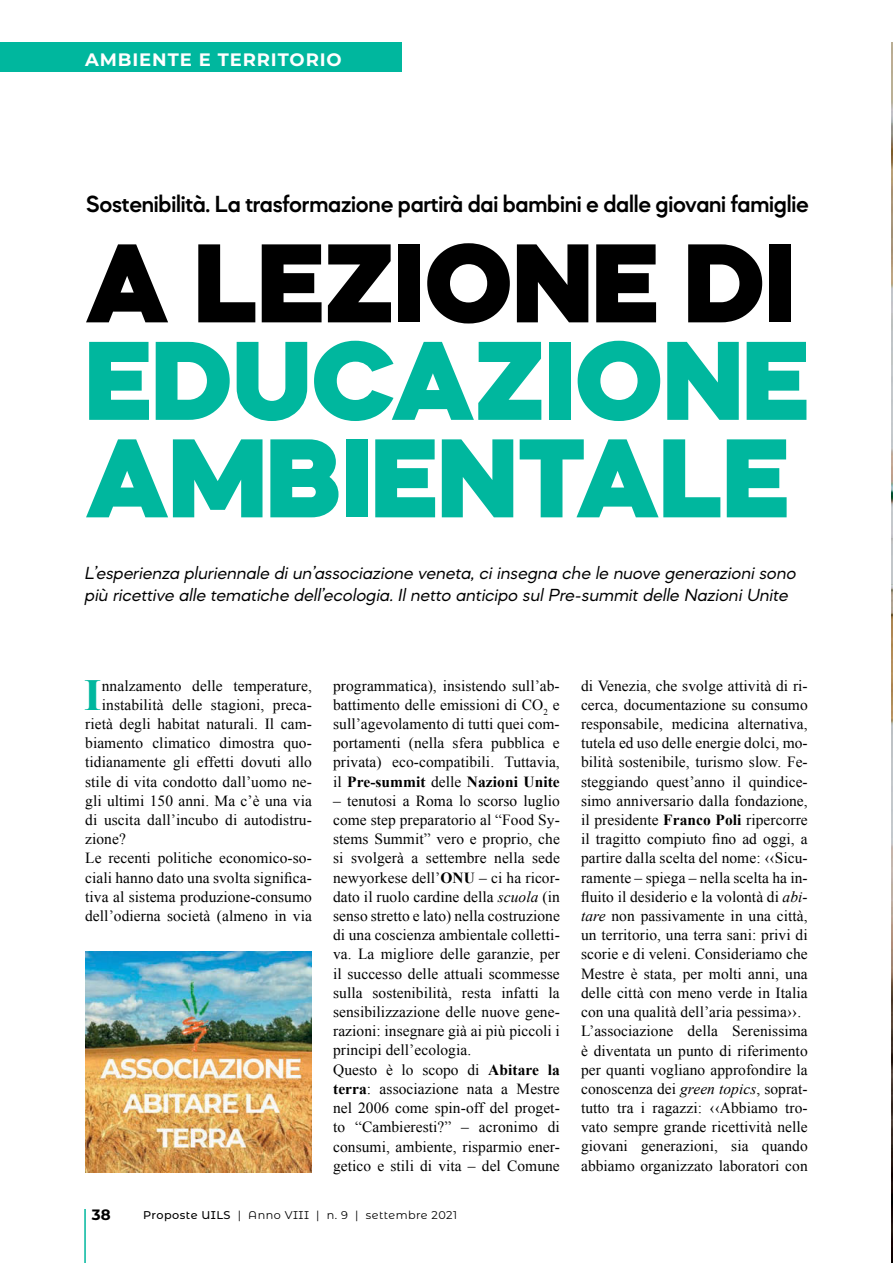
<style>
.page{position:relative;width:893px;height:1263px;background:#fff}
.page>*{position:absolute;margin:0;border:0;box-sizing:border-box;transform-origin:0 0}
.t1{font:900 115.5px/97.5px "Mazzard M";letter-spacing:.01em;color:#00b79e}
.t2{font:900 115.5px "Mazzard M";letter-spacing:.01em;color:#000}
.t3{font:700 44.4px "Times New Roman";color:#00b79e}
.t4{font:600 24px "Mazzard M";letter-spacing:-.01em;color:#000}
.t5{font:italic 18px/21.6px "Mazzard M";color:#000}
.t6{font:700 18px "Montserrat";letter-spacing:.05em;color:#fff}
.t7{font:15.45px/19.2px "Times New Roman";letter-spacing:.005em;color:#000}
.t8{font:700 15px "Montserrat Alternates";color:#000}
.t9{font:11.25px "Montserrat Alternates";letter-spacing:.04em;color:#000}
.s1{font-weight:700}
.s2{font-style:italic}
.s3{font-weight:500}
</style>
<div class="page">
<hr style="left:84px;top:1209px;width:2px;height:54px;background:#00b79e">
<div style="left:0;top:43px;width:402px;height:29px;background:#00b79e"></div>
<img style="left:892px;top:43px;width:1px;height:1220px">
<img style="left:85px;top:951px;width:227px;height:222px">
<p class="t6" style="left:85px;top:47px;width:258px">AMBIENTE E TERRITORIO</p>
<h3 class="t4" style="left:86px;top:188px;width:724px">Sostenibilità. La trasformazione partirà dai bambini e dalle giovani famiglie</h3>
<h1 class="t2" style="left:86px;top:210px;width:710px">A LEZIONE DI</h1>
<h1 class="t1" style="left:86px;top:330px;width:724px">EDUCAZIONE<br>AMBIENTALE</h1>
<p class="t5" style="left:85px;top:562px;width:713px">L’esperienza pluriennale di un’associazione veneta, ci insegna che le nuove generazioni sono più ricettive alle tematiche dell’ecologia. Il netto anticipo sul Pre-summit delle Nazioni Unite</p>
<h2 class="t3" style="left:84px;top:664px;width:19px">I</h2>
<p class="t7" style="left:102px;top:676px;width:212px">nnalzamento delle temperature,</p>
<p class="t7" style="left:102px;top:695px;width:212px">instabilità delle stagioni, preca-</p>
<p class="t7" style="left:85px;top:714px;width:228px">rietà degli habitat naturali. Il cam-</p>
<p class="t7" style="left:85px;top:733px;width:228px">biamento climatico dimostra quo-</p>
<p class="t7" style="left:85px;top:752px;width:228px">tidianamente gli effetti dovuti allo</p>
<p class="t7" style="left:85px;top:772px;width:228px">stile di vita condotto dall’uomo ne-</p>
<p class="t7" style="left:85px;top:791px;width:228px">gli ultimi 150 anni. Ma c’è una via</p>
<p class="t7" style="left:85px;top:810px;width:228px">di uscita dall’incubo di autodistru-</p>
<p class="t7" style="left:85px;top:829px;width:42px">zione?</p>
<p class="t7" style="left:85px;top:848px;width:228px">Le recenti politiche economico-so-</p>
<p class="t7" style="left:85px;top:868px;width:228px">ciali hanno dato una svolta significa-</p>
<p class="t7" style="left:85px;top:887px;width:228px">tiva al sistema produzione-consumo</p>
<p class="t7" style="left:85px;top:906px;width:228px">dell’odierna società (almeno in via</p>
<p class="t7" style="left:333px;top:676px;width:228px;text-align:justify">programmatica), insistendo sull’ab&shy;battimento delle emissioni di CO<sub>2</sub> e sull’agevolamento di tutti quei com&shy;portamenti (nella sfera pubblica e privata) eco-compatibili. Tuttavia, il <span class="s1">Pre-summit</span> delle <span class="s1">Nazioni Unite</span></p>
<p class="t7" style="left:333px;top:791px;width:228px">– tenutosi a Roma lo scorso luglio come step preparatorio al “Food Sy&shy;stems Summit” vero e proprio, che si svolgerà a settembre nella sede newyorkese dell’<span class="s1">ONU</span> – ci ha ricor&shy;dato il ruolo cardine della <span class="s2">scuola</span> (in senso stretto e lato) nella costruzione di una coscienza ambientale colletti&shy;va. La migliore delle garanzie, per il successo delle attuali scommesse sulla sostenibilità, resta infatti la sensibilizzazione delle nuove gene&shy;razioni: insegnare già ai più piccoli i principi dell’ecologia.<br>Questo è lo scopo di <span class="s1">Abitare la terra</span>: associazione nata a Mestre nel 2006 come spin-off del proget&shy;to “Cambieresti?” – acronimo di consumi, ambiente, risparmio ener&shy;getico e stili di vita – del Comune</p>
<p class="t8" style="left:92px;top:1204px;width:20px">38</p>
<p class="t9" style="left:143px;top:1208px;width:315px"><span class="s3">Proposte UILS</span> | Anno VIII | n. 9 | settembre 2021</p>
<p class="t7" style="left:581px;top:676px;width:228px">di Venezia, che svolge attività di ri&shy;cerca, documentazione su consumo responsabile, medicina alternativa, tutela ed uso delle energie dolci, mo&shy;bilità sostenibile, turismo slow. Fe&shy;steggiando quest’anno il quindice&shy;simo anniversario dalla fondazione, il presidente <span class="s1">Franco Poli</span> ripercorre il tragitto compiuto fino ad oggi, a partire dalla scelta del nome: ‹‹Sicu&shy;ramente – spiega – nella scelta ha in&shy;fluito il desiderio e la volontà di <span class="s2">abi&shy;tare</span> non passivamente in una città, un territorio, una terra sani: privi di scorie e di veleni. Consideriamo che Mestre è stata, per molti anni, una delle città con meno verde in Italia con una qualità dell’aria pessima››.<br>L’associazione della Serenissima è diventata un punto di riferimento per quanti vogliano approfondire la conoscenza dei <span class="s2">green topics</span>, soprat&shy;tutto tra i ragazzi: ‹‹Abbiamo tro&shy;vato sempre grande ricettività nelle giovani generazioni, sia quando abbiamo organizzato laboratori con</p>
</div>
